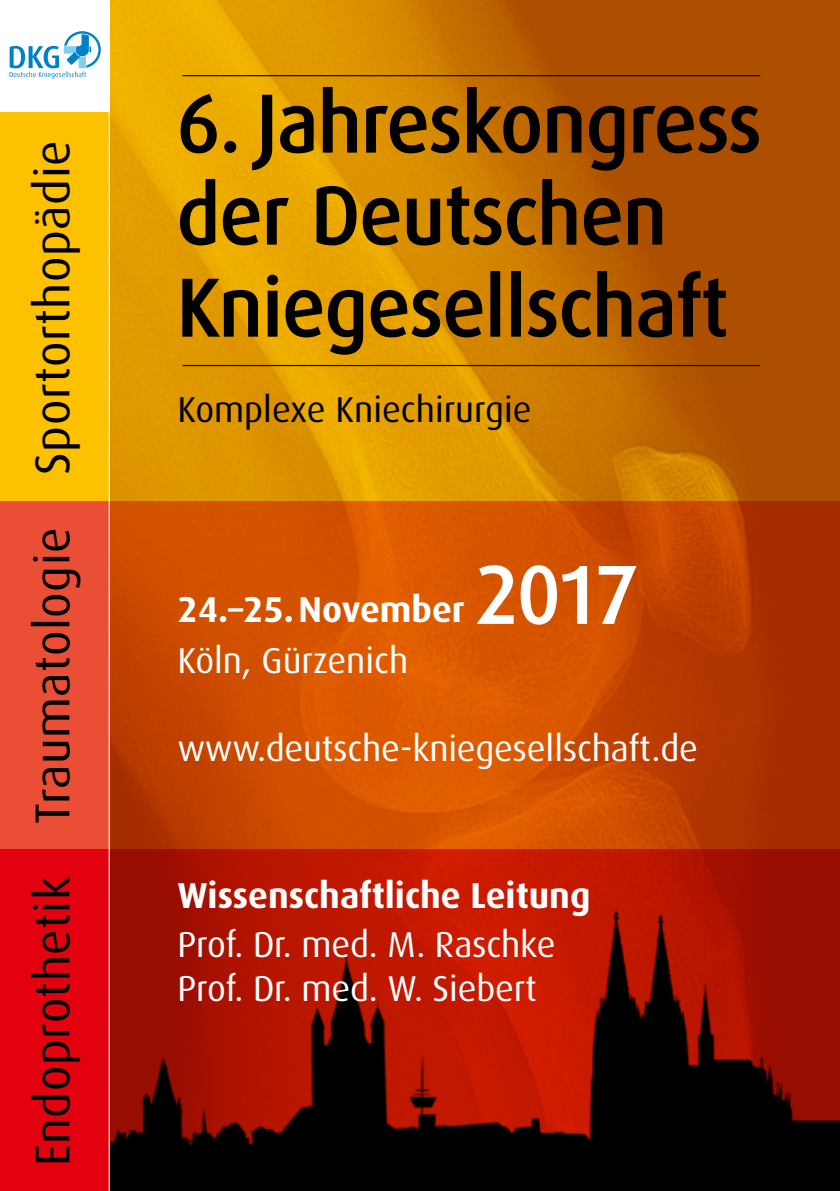
<style>
.page{position:relative;width:840px;height:1191px;background:#fff}
.page>*{position:absolute;margin:0;border:0;box-sizing:border-box;transform-origin:0 0}
.t1{font:80px/92px "Dax";letter-spacing:.01em;color:#000}
.t2{font:80px "Dax";color:#fff}
.t3{font:49px "Dax";letter-spacing:.01em;color:#000}
.t4{font:36px/44px "Dax";letter-spacing:-.005em;color:#fff}
.t5{font:700 36px "Dax";color:#fff}
.t6{font:36px "Dax";color:#000}
</style>
<div class="page">
<img style="left:110px;top:0;width:729px;height:501px">
<div style="left:0;top:112px;width:109px;height:1079px;background:#fdc100"></div>
<svg style="left:110px;top:501px;width:729px;height:348px;background:#c94900"></svg>
<svg style="left:110px;top:849px;width:729px;height:51px;background:#b41400"></svg>
<div style="left:0;top:501px;width:109px;height:686px;background:#ea4e34"></div>
<svg style="left:10px;top:31px;width:91px;height:48px"></svg>
<hr style="left:182px;top:365px;width:577px;height:1px;background:#000">
<hr style="left:182px;top:75px;width:577px;height:1px;background:#000">
<svg style="left:179px;top:92px;width:39px;height:63px;background:#a97a00"></svg>
<div style="left:224px;top:141px;width:12px;height:12px;border:3px solid #000;border-radius:50%"></div>
<svg style="left:250px;top:86px;width:108px;height:86px;background:#b78100"></svg>
<svg style="left:364px;top:86px;width:261px;height:86px;background:#a05c00"></svg>
<svg style="left:631px;top:104px;width:128px;height:51px;background:#783600"></svg>
<svg style="left:178px;top:178px;width:112px;height:69px;background:#b68300"></svg>
<svg style="left:315px;top:178px;width:348px;height:69px;background:#a46400"></svg>
<svg style="left:181px;top:277px;width:78px;height:62px;background:#a37100"></svg>
<svg style="left:265px;top:273px;width:219px;height:83px;background:#b57e00"></svg>
<div style="left:490px;top:271px;width:10px;height:66px;border:3px solid #000"></div>
<div style="left:511px;top:271px;width:9px;height:66px;border:3px solid #000"></div>
<svg style="left:525px;top:270px;width:202px;height:69px;background:#904c00"></svg>
<svg style="left:473px;top:564px;width:115px;height:62px"></svg>
<svg style="left:597px;top:564px;width:40px;height:61px"></svg>
<div style="left:0;top:849px;width:109px;height:342px;background:#e3000f"></div>
<img style="left:110px;top:900px;width:729px;height:287px">
<hr style="left:110px;top:1187px;width:729px;height:4px;background:#000">
<h2 class="t3" style="left:25px;top:1166px;width:1027px;rotate:-90deg">Endoprothetik Traumatologie Sportorthopädie</h2>
<h1 class="t1" style="left:177px;top:78px;width:585px">6. Jahreskongress der Deutschen<br>Kniegesellschaft</h1>
<p class="t6" style="left:177px;top:389px;width:355px">Komplexe Kniechirurgie</p>
<p class="t5" style="left:177px;top:589px;width:289px">24.–25. November</p>
<p class="t4" style="left:177px;top:639px;width:232px">Köln, Gürzenich</p>
<h1 class="t2" style="left:476px;top:550px;width:162px">2017</h1>
<p class="t4" style="left:177px;top:727px;width:522px">www.deutsche-kniegesellschaft.de</p>
<p class="t5" style="left:177px;top:875px;width:414px">Wissenschaftliche Leitung</p>
<p class="t4" style="left:177px;top:923px;width:380px">Prof. Dr. med. M. Raschke<br>Prof. Dr. med. W. Siebert</p>
</div>
